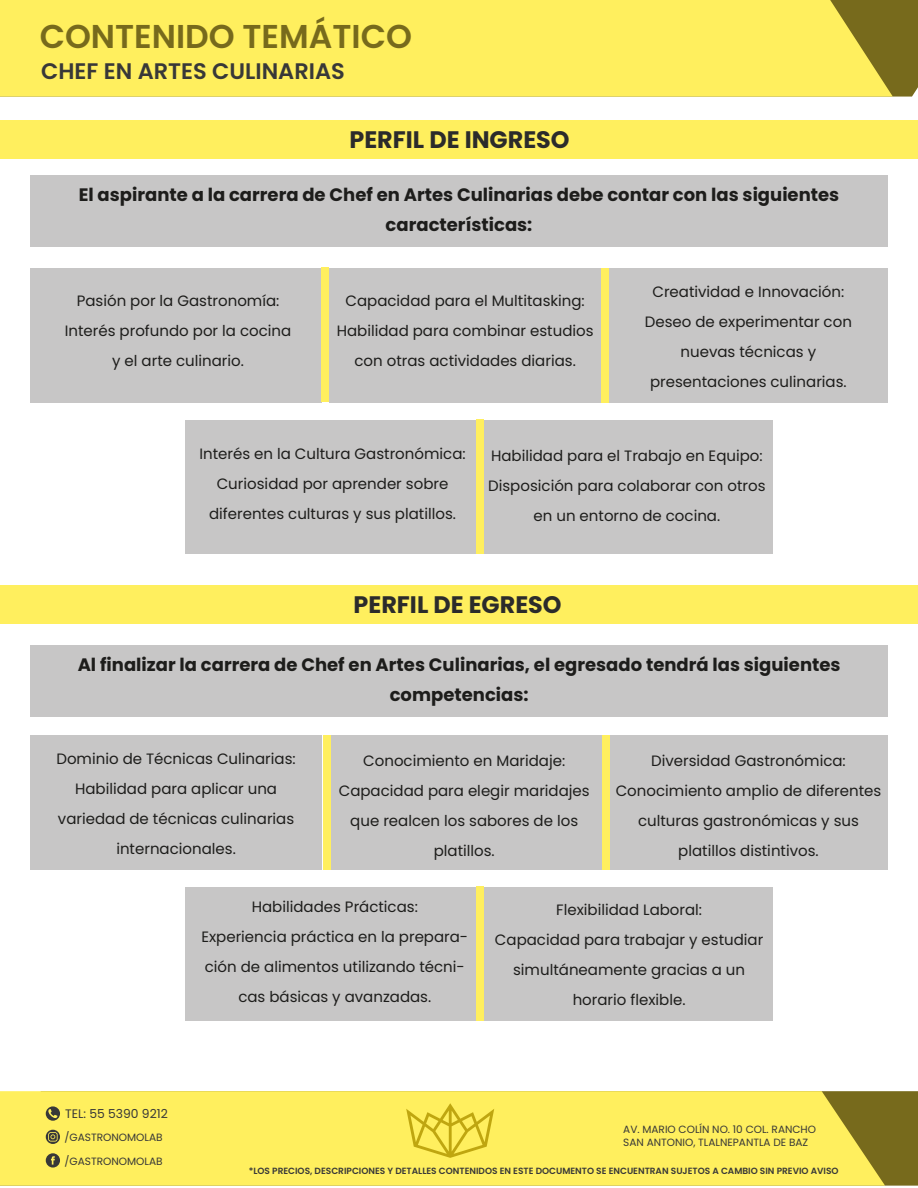
<style>
.page{position:relative;width:918px;height:1188px;background:#fff}
.page>*{position:absolute;margin:0;border:0;box-sizing:border-box;transform-origin:0 0}
.t1{font:600 33px "Poppins";color:#776a1c}
.t2{font:700 23.85px "Poppins";color:#2b2b2b}
.t3{font:600 22.5px "Poppins";color:#383838}
.t4{font:700 18px/30px "Poppins";color:#1d1d1b;text-align:center}
.t5{font:15px/30px "Poppins";color:#1d1d1b;text-align:center}
.t6{font:12.3px "Poppins";color:#383838}
.t7{font:10.5px/12.6px "Poppins";color:#383838}
.t8{font:600 9px "Poppins";color:#383838}
</style>
<div class="page">
<div style="left:893px;top:0;width:25px;height:97px;background:#776a1c"></div>
<div style="left:0;top:0;width:893px;height:97px;background:#ffef5e"></div>
<div style="left:885px;top:1091px;width:33px;height:95px;background:#776a1c"></div>
<div style="left:0;top:1091px;width:885px;height:95px;background:#ffef5e"></div>
<svg style="left:46px;top:1106px;width:14px;height:15px"></svg>
<svg style="left:46px;top:1153px;width:14px;height:15px"></svg>
<svg style="left:46px;top:1130px;width:14px;height:14px"></svg>
<svg style="left:406px;top:1103px;width:88px;height:55px;background:#eddb48"></svg>
<div style="left:30px;top:175px;width:858px;height:72px;background:#c7c6c6"></div>
<div style="left:0;top:121px;width:918px;height:38px;background:#ffef5e"></div>
<div style="left:0;top:586px;width:918px;height:38px;background:#ffef5e"></div>
<div style="left:30px;top:268px;width:292px;height:135px;background:#c7c6c6"></div>
<div style="left:329px;top:268px;width:274px;height:135px;background:#c7c6c6"></div>
<div style="left:609px;top:268px;width:279px;height:134px;background:#c7c6c6"></div>
<div style="left:186px;top:420px;width:290px;height:134px;background:#c7c6c6"></div>
<div style="left:484px;top:420px;width:288px;height:134px;background:#c7c6c6"></div>
<div style="left:30px;top:645px;width:858px;height:72px;background:#c7c6c6"></div>
<div style="left:31px;top:735px;width:291px;height:134px;background:#c7c6c6"></div>
<div style="left:330px;top:735px;width:273px;height:135px;background:#c7c6c6"></div>
<div style="left:610px;top:735px;width:278px;height:134px;background:#c7c6c6"></div>
<div style="left:186px;top:887px;width:290px;height:134px;background:#c7c6c6"></div>
<div style="left:484px;top:887px;width:288px;height:134px;background:#c7c6c6"></div>
<div style="left:321px;top:267px;width:8px;height:135px;background:#ffef5e"></div>
<div style="left:601px;top:268px;width:8px;height:135px;background:#ffef5e"></div>
<div style="left:476px;top:419px;width:8px;height:135px;background:#ffef5e"></div>
<div style="left:323px;top:735px;width:8px;height:134px;background:#ffef5e"></div>
<div style="left:602px;top:735px;width:8px;height:134px;background:#ffef5e"></div>
<div style="left:476px;top:886px;width:8px;height:135px;background:#ffef5e"></div>
<h1 class="t1" style="left:40px;top:18px;width:374px">CONTENIDO TEMÁTICO</h1>
<h3 class="t3" style="left:41px;top:58px;width:305px">CHEF EN ARTES CULINARIAS</h3>
<h2 class="t2" style="left:350px;top:126px;width:222px">PERFIL DE INGRESO</h2>
<p class="t4" style="left:79px;top:180px;width:762px">El aspirante a la carrera de Chef en Artes Culinarias debe contar con las siguientes características:</p>
<p class="t5" style="left:65px;top:286px;width:228px">Pasión por la Gastronomía:<br>Interés profundo por la cocina y el arte culinario.</p>
<p class="t5" style="left:337px;top:286px;width:258px">Capacidad para el Multitasking:<br>Habilidad para combinar estudios con otras actividades diarias.</p>
<p class="t5" style="left:645px;top:277px;width:209px">Creatividad e Innovación:<br>Deseo de experimentar con nuevas técnicas y presentaciones culinarias.</p>
<p class="t5" style="left:199px;top:439px;width:268px">Interés en la Cultura Gastronómica:<br>Curiosidad por aprender sobre diferentes culturas y sus platillos.</p>
<p class="t5" style="left:488px;top:440px;width:279px">Habilidad para el Trabajo en Equipo:<br>Disposición para colaborar con otros en un entorno de cocina.</p>
<h2 class="t2" style="left:354px;top:591px;width:210px">PERFIL DE EGRESO</h2>
<p class="t4" style="left:78px;top:650px;width:764px">Al finalizar la carrera de Chef en Artes Culinarias, el egresado tendrá las siguientes competencias:</p>
<p class="t5" style="left:56px;top:744px;width:241px">Dominio de Técnicas Culinarias:<br>Habilidad para aplicar una variedad de técnicas culinarias internacionales.</p>
<p class="t5" style="left:339px;top:746px;width:252px">Conocimiento en Maridaje:<br>Capacidad para elegir maridajes que realcen los sabores de los platillos.</p>
<p class="t5" style="left:616px;top:746px;width:267px">Diversidad Gastronómica:<br>Conocimiento amplio de diferentes culturas gastronómicas y sus platillos distintivos.</p>
<p class="t5" style="left:201px;top:892px;width:268px">Habilidades Prácticas:<br>Experiencia práctica en la prepara&shy;ción de alimentos utilizando técni&shy;cas básicas y avanzadas.</p>
<p class="t5" style="left:495px;top:895px;width:270px">Flexibilidad Laboral:<br>Capacidad para trabajar y estudiar simultáneamente gracias a un horario flexible.</p>
<p class="t6" style="left:65px;top:1106px;width:104px">TEL: 55 5390 9212</p>
<p class="t7" style="left:64px;top:1131px;width:100px">/GASTRONOMOLAB</p>
<p class="t7" style="left:64px;top:1155px;width:100px">/GASTRONOMOLAB</p>
<p class="t7" style="left:623px;top:1123px;width:194px">AV. MARIO COLÍN NO. 10 COL. RANCHO<br>SAN ANTONIO, TLALNEPANTLA DE BAZ</p>
<p class="t8" style="left:249px;top:1166px;width:591px">*LOS PRECIOS, DESCRIPCIONES Y DETALLES CONTENIDOS EN ESTE DOCUMENTO SE ENCUENTRAN SUJETOS A CAMBIO SIN PREVIO AVISO</p>
</div>
